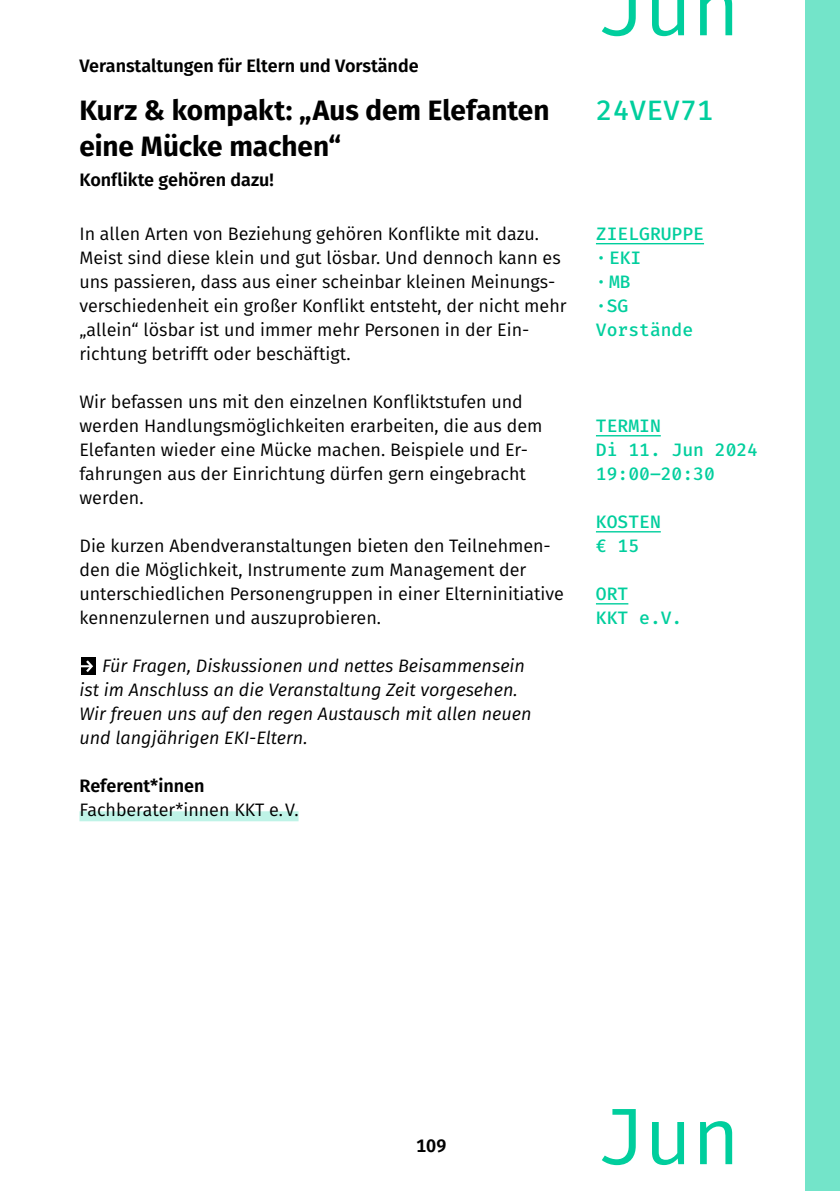
<style>
.page{position:relative;width:840px;height:1191px;background:#fff}
.page>*{position:absolute;margin:0;border:0;box-sizing:border-box;transform-origin:0 0}
.t1{font:80px "Fira Mono";color:#00ce9d}
.t2{font:700 28px/36px "Fira Sans";color:#000}
.t3{font:500 28px "Fira Mono";color:#00ce9d}
.t4{font:18px/24px "Fira Sans";color:#000}
.t5{font:italic 18px/24px "Fira Sans";color:#000}
.t6{font:500 18px/24px "Fira Mono";color:#00ce9d}
.t7{font:600 18px "Fira Sans";color:#000}
</style>
<div class="page">
<div style="left:805px;top:0;width:34px;height:1191px;background:#73e4c9"></div>
<div style="left:79px;top:811px;width:219px;height:10px;background:#bff3e7"></div>
<div style="left:81px;top:657px;width:15px;height:18px;background:#000"></div>
<svg style="left:81px;top:660px;width:12px;height:12px"></svg>
<hr style="left:595px;top:435px;width:65px;height:1px;background:#00ce9d">
<hr style="left:595px;top:531px;width:65px;height:1px;background:#00ce9d">
<hr style="left:595px;top:603px;width:33px;height:1px;background:#00ce9d">
<hr style="left:595px;top:243px;width:108px;height:1px;background:#00ce9d">
<p class="t7" style="left:79px;top:51px;width:340px">Veranstaltungen für Eltern und Vorstände</p>
<h2 class="t2" style="left:79px;top:90px;width:471px">Kurz &amp; kompakt: „Aus dem Elefanten eine Mücke machen“</h2>
<p class="t7" style="left:79px;top:165px;width:196px">Konflikte gehören dazu!</p>
<p class="t4" style="left:79px;top:221px;width:488px">In allen Arten von Beziehung gehören Konflikte mit dazu.<br>Meist sind diese klein und gut lösbar. Und dennoch kann es uns passieren, dass aus einer scheinbar kleinen Meinungs&shy;verschiedenheit ein großer Konflikt entsteht, der nicht mehr „allein“ lösbar ist und immer mehr Personen in der Ein&shy;richtung betrifft oder beschäftigt.</p>
<p class="t4" style="left:79px;top:389px;width:464px">Wir befassen uns mit den einzelnen Konfliktstufen und werden Handlungsmöglichkeiten erarbeiten, die aus dem Elefanten wieder eine Mücke machen. Beispiele und Er&shy;fahrungen aus der Einrichtung dürfen gern eingebracht werden.</p>
<p class="t4" style="left:79px;top:533px;width:485px">Die kurzen Abendveranstaltungen bieten den Teilnehmen&shy;den die Möglichkeit, Instrumente zum Management der unterschiedlichen Personengruppen in einer Elterninitiative kennenzulernen und auszuprobieren.</p>
<p class="t5" style="left:79px;top:653px;width:453px;text-indent:23px">Für Fragen, Diskussionen und nettes Beisammensein ist im Anschluss an die Veranstaltung Zeit vorgesehen.<br>Wir freuen uns auf den regen Austausch mit allen neuen und langjährigen EKI-Eltern.</p>
<p class="t7" style="left:79px;top:771px;width:126px">Referent*innen</p>
<p class="t4" style="left:79px;top:797px;width:220px">Fachberater*innen KKT e.V.</p>
<h1 class="t1" style="left:595px;top:-49px;width:145px">Jun</h1>
<h2 class="t3" style="left:595px;top:91px;width:119px">24VEV71</h2>
<p class="t6" style="left:595px;top:223px;width:109px">ZIELGRUPPE ·EKI<br>·MB<br>·SG<br>Vorstände</p>
<p class="t6" style="left:595px;top:415px;width:164px">TERMIN<br>Di 11. Jun 2024<br>19:00–20:30</p>
<p class="t6" style="left:595px;top:511px;width:66px">KOSTEN € 15</p>
<p class="t6" style="left:595px;top:583px;width:88px">ORT<br>KKT e.V.</p>
<p class="t7" style="left:416px;top:1131px;width:32px">109</p>
<h1 class="t1" style="left:595px;top:1080px;width:145px">Jun</h1>
</div>
